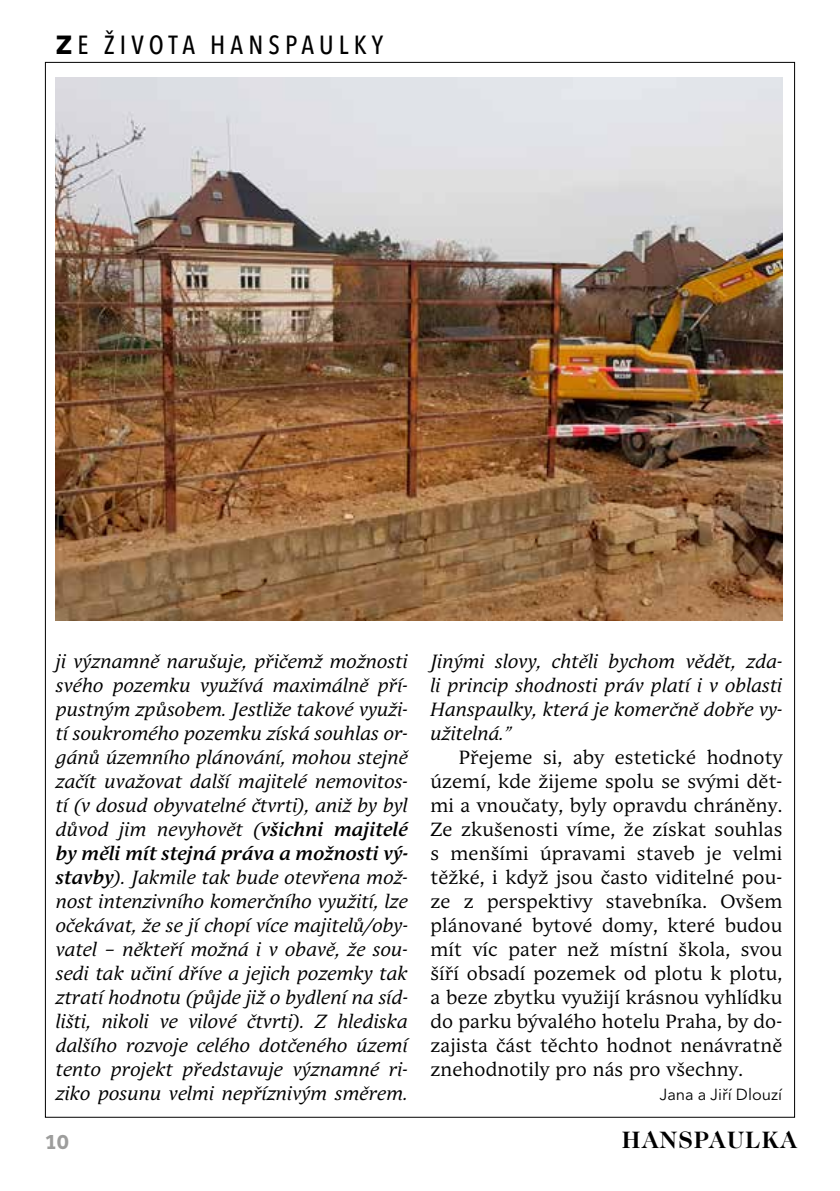
<style>
.page{position:relative;width:840px;height:1191px;background:#fff}
.page>*{position:absolute;margin:0;border:0;box-sizing:border-box;transform-origin:0 0}
.t1{font:500 condensed 26px "Avenir Next LT Pro";letter-spacing:.2em;color:#000}
.t2{font:700 24px "Caslon 224 Std";letter-spacing:.05em;color:#000}
.t3{font:700 20px "Trivia Sans";color:#9d9d9c}
.t4{font:italic 19px/24px "Andulka Book Pro";letter-spacing:.01em;color:#000;text-align:justify}
.t5{font:19px/24px "Andulka Book Pro";letter-spacing:.01em;color:#000;text-align:justify;scale:1.04 1}
.t6{font:16px "Avenir Next LT Pro";color:#000}
.s1{font-weight:700;font-stretch:normal}
.s2{font-weight:700}
</style>
<div class="page">
<img style="left:56px;top:78px;width:725px;height:542px">
<h1 class="t1" style="left:56px;top:29px;width:329px"><span class="s1">Z</span>E ŽIVOTA HANSPAULKY</h1>
<p class="t4" style="left:56px;top:649px;width:353px">ji významně narušuje, přičemž možnosti svého pozemku využívá maximálně pří&shy;pustným způsobem. Jestliže takové využi&shy;tí soukromého pozemku získá souhlas or&shy;gánů územního plánování, mohou stejně začít uvažovat další majitelé nemovitos&shy;tí (v dosud obyvatelné čtvrti), aniž by byl důvod jim nevyhovět (<span class="s2">všichni majitelé by měli mít stejná práva a možnosti vý&shy;stavby</span>). Jakmile tak bude otevřena mož&shy;nost intenzivního komerčního využití, lze očekávat, že se jí chopí více majitelů/oby&shy;vatel – někteří možná i v obavě, že sou&shy;sedi tak učiní dříve a jejich pozemky tak ztratí hodnotu (půjde již o bydlení na síd&shy;lišti, nikoli ve vilové čtvrti). Z hlediska dalšího rozvoje celého dotčeného území tento projekt představuje významné ri&shy;ziko posunu velmi nepříznivým směrem.</p>
<p class="t4" style="left:430px;top:649px;width:353px">Jinými slovy, chtěli bychom vědět, zda&shy;li princip shodnosti práv platí i v oblasti Hanspaulky, která je komerčně dobře vy&shy;užitelná.”</p>
<p class="t5" style="left:430px;top:745px;width:340px;text-indent:28px">Přejeme si, aby estetické hodnoty území, kde žijeme spolu se svými dět&shy;mi a vnoučaty, byly opravdu chráněny.<br>Ze zkušenosti víme, že získat souhlas s menšími úpravami staveb je velmi těžké, i když jsou často viditelné pou&shy;ze z perspektivy stavebníka. Ovšem plánované bytové domy, které budou mít víc pater než místní škola, svou šíří obsadí pozemek od plotu k plotu, a beze zbytku využijí krásnou vyhlídku do parku bývalého hotelu Praha, by do&shy;zajista část těchto hodnot nenávratně znehodnotily pro nás pro všechny.</p>
<p class="t6" style="left:659px;top:1085px;width:124px">Jana a Jiří Dlouzí</p>
<p class="t3" style="left:44px;top:1131px;width:26px">10</p>
<p class="t2" style="left:621px;top:1125px;width:176px">HANSPAULKA</p>
</div>
